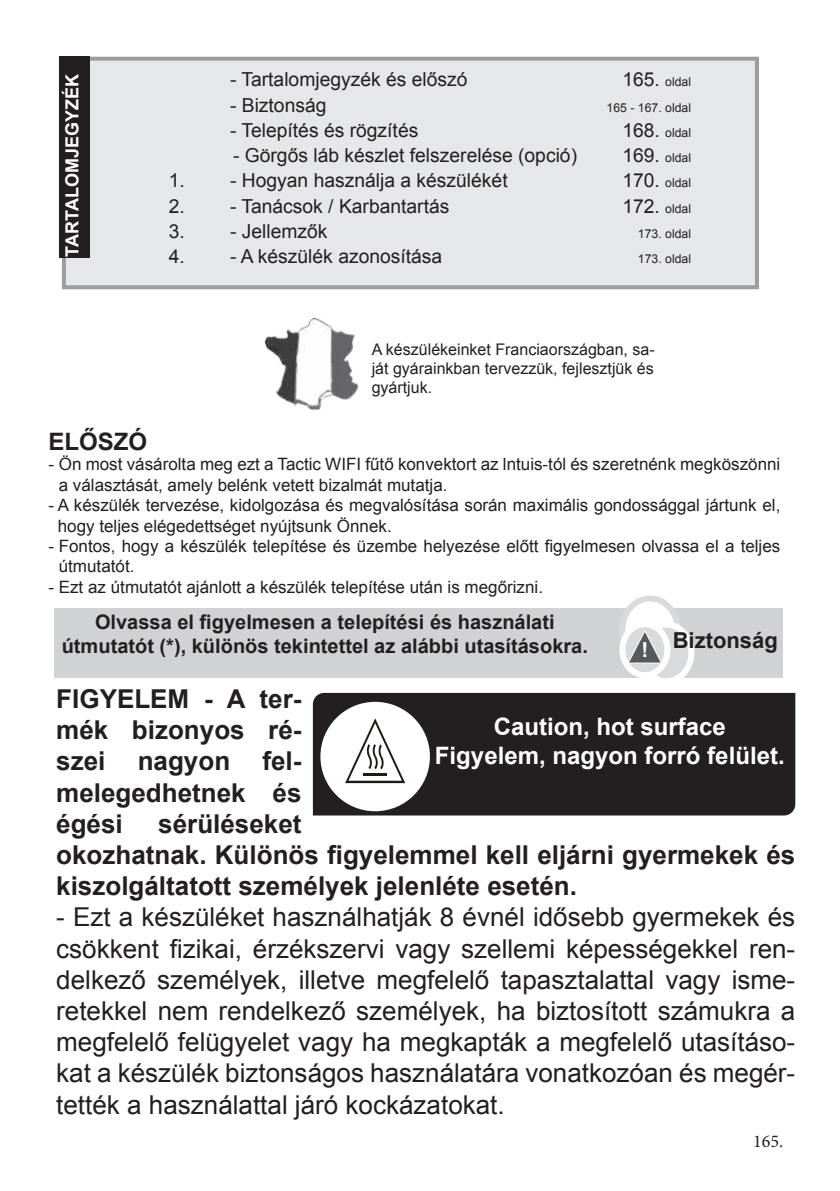
<style>
.page{position:relative;width:840px;height:1191px;background:#fff}
.page>*{position:absolute;margin:0;border:0;box-sizing:border-box;transform-origin:0 0}
.t1{font:26px/31.2px "Arial";color:#231f20;text-align:justify}
.t2{font:700 26px/31.2px "Arial";color:#231f20;text-align:justify}
.t3{font:700 24px/28.8px "Arial";color:#fff;text-align:center}
.t4{font:700 24px "Arial";color:#231f20}
.t5{font:700 22px "Arial";color:#231f20}
.t6{font:700 20.8px "Arial";color:#fff}
.t7{font:700 20px/24px "Arial";color:#231f20;text-align:center}
.t8{font:19.2px "Arial";color:#231f20}
.t9{font:700 18px "Arial";color:#fff}
.t10{font:18px "Minion Pro";color:#231f20}
.t11{font:17px/20.4px "Arial";color:#231f20}
.t12{font:16px/19.2px "Arial";color:#231f20;text-align:justify}
.t13{font:12.2px "Arial";color:#231f20}
.s1{font-size:19.2px}
</style>
<div class="page">
<img style="left:265px;top:319px;width:94px;height:91px">
<div style="left:62px;top:57px;width:696px;height:232px;background:#e6e7e9;border:4px solid #9c9d9f"></div>
<div style="left:60px;top:57px;width:30px;height:201px;background:#231f20"></div>
<div style="left:54px;top:608px;width:727px;height:70px;background:#d1d2d4"></div>
<svg style="left:622px;top:598px;width:55px;height:63px"></svg>
<div style="left:619px;top:595px;width:61px;height:69px;border:6px solid #d9dadb;border-radius:50%"></div>
<svg style="left:640px;top:624px;width:51px;height:57px"></svg>
<div style="left:637px;top:621px;width:57px;height:63px;border:6px solid #fff;border-radius:50%"></div>
<svg style="left:622px;top:624px;width:45px;height:51px"></svg>
<div style="left:619px;top:621px;width:51px;height:57px;border:6px solid #fff;border-radius:50%"></div>
<svg style="left:627px;top:630px;width:35px;height:33px"></svg>
<div style="left:313px;top:693px;width:481px;height:122px;background:#231f20"></div>
<div style="left:320px;top:702px;width:109px;height:109px;background:#fff;border-radius:50%"></div>
<svg style="left:345px;top:718px;width:60px;height:65px"></svg>
<p class="t9" style="left:60px;top:257px;width:184px;rotate:-90deg">TARTALOMJEGYZÉK</p>
<p class="t8" style="left:230px;top:67px;width:239px">- Tartalomjegyzék és előszó</p>
<p class="t13" style="left:622px;top:74px;width:70px"><span class="s1">165.</span> oldal</p>
<p class="t8" style="left:230px;top:92px;width:98px">- Biztonság</p>
<p class="t13" style="left:606px;top:99px;width:86px">165 - 167. oldal</p>
<p class="t8" style="left:230px;top:118px;width:190px">- Telepítés és rögzítés</p>
<p class="t13" style="left:622px;top:125px;width:70px"><span class="s1">168.</span> oldal</p>
<p class="t8" style="left:233px;top:143px;width:345px">- Görgős láb készlet felszerelése (opció)</p>
<p class="t13" style="left:622px;top:150px;width:70px"><span class="s1">169.</span> oldal</p>
<p class="t8" style="left:168px;top:168px;width:340px">1. - Hogyan használja a készülékét</p>
<p class="t13" style="left:622px;top:175px;width:70px"><span class="s1">170.</span> oldal</p>
<p class="t8" style="left:168px;top:193px;width:282px">2. - Tanácsok / Karbantartás</p>
<p class="t13" style="left:622px;top:200px;width:70px"><span class="s1">172.</span> oldal</p>
<p class="t8" style="left:168px;top:218px;width:160px">3. - Jellemzők</p>
<p class="t13" style="left:637px;top:226px;width:55px">173. oldal</p>
<p class="t8" style="left:168px;top:244px;width:275px">4. - A készülék azonosítása</p>
<p class="t13" style="left:637px;top:251px;width:55px">173. oldal</p>
<p class="t12" style="left:371px;top:340px;width:284px">A készülékeinket Franciaországban, sa&shy;ját gyárainkban tervezzük, fejlesztjük és gyártjuk.</p>
<h2 class="t4" style="left:48px;top:426px;width:100px">ELŐSZÓ</h2>
<p class="t11" style="left:59px;top:454px;width:722px;text-indent:-10px">- Ön most vásárolta meg ezt a Tactic WIFI fűtő konvektort az lntuis-tól és szeretnénk megköszönni a választását, amely belénk vetett bizalmát mutatja.</p>
<p class="t11" style="left:58px;top:495px;width:723px;text-indent:-9px">- A készülék tervezése, kidolgozása és megvalósítása során maximális gondossággal jártunk el, hogy teljes elégedettséget nyújtsunk Önnek.</p>
<p class="t11" style="left:59px;top:536px;width:722px;text-indent:-10px">- Fontos, hogy a készülék telepítése és üzembe helyezése előtt 昀椀gyelmesen olvassa el a teljes útmutatót.</p>
<p class="t11" style="left:48px;top:577px;width:496px">- Ezt az útmutatót ajánlott a készülék telepítése után is megőrizni.</p>
<p class="t7" style="left:62px;top:610px;width:527px">Olvassa el 昀椀gyelmesen a telepítési és használati útmutatót (*), különös tekintettel az alábbi utasításokra.</p>
<p class="t6" style="left:641px;top:636px;width:8px">!</p>
<p class="t5" style="left:672px;top:626px;width:107px">Biztonság</p>
<h1 class="t2" style="left:56px;top:684px;width:246px">FIGYELEM - A ter&shy;mék bizonyos ré&shy;szei nagyon fel&shy;melegedhetnek és égési</h1>
<h2 class="t3" style="left:434px;top:713px;width:351px">Caution, hot surface<br>Figyelem, nagyon forró felület.</h2>
<h1 class="t2" style="left:56px;top:809px;width:740px;text-align:left;text-indent:102px">sérüléseket<br>okozhatnak. Különös 昀椀gyelemmel kell eljárni gyermekek és kiszolgáltatott személyek jelenléte esetén.</h1>
<p class="t1" style="left:56px;top:902px;width:740px">- Ezt a készüléket használhatják 8 évnél idősebb gyermekek és csökkent 昀椀zikai, érzékszervi vagy szellemi képességekkel ren&shy;delkező személyek, illetve megfelelő tapasztalattal vagy isme&shy;retekkel nem rendelkező személyek, ha biztosított számukra a megfelelő felügyelet vagy ha megkapták a megfelelő utasításo&shy;kat a készülék biztonságos használatára vonatkozóan és megér&shy;tették a használattal járó kockázatokat.</p>
<p class="t10" style="left:752px;top:1130px;width:32px">165.</p>
</div>
